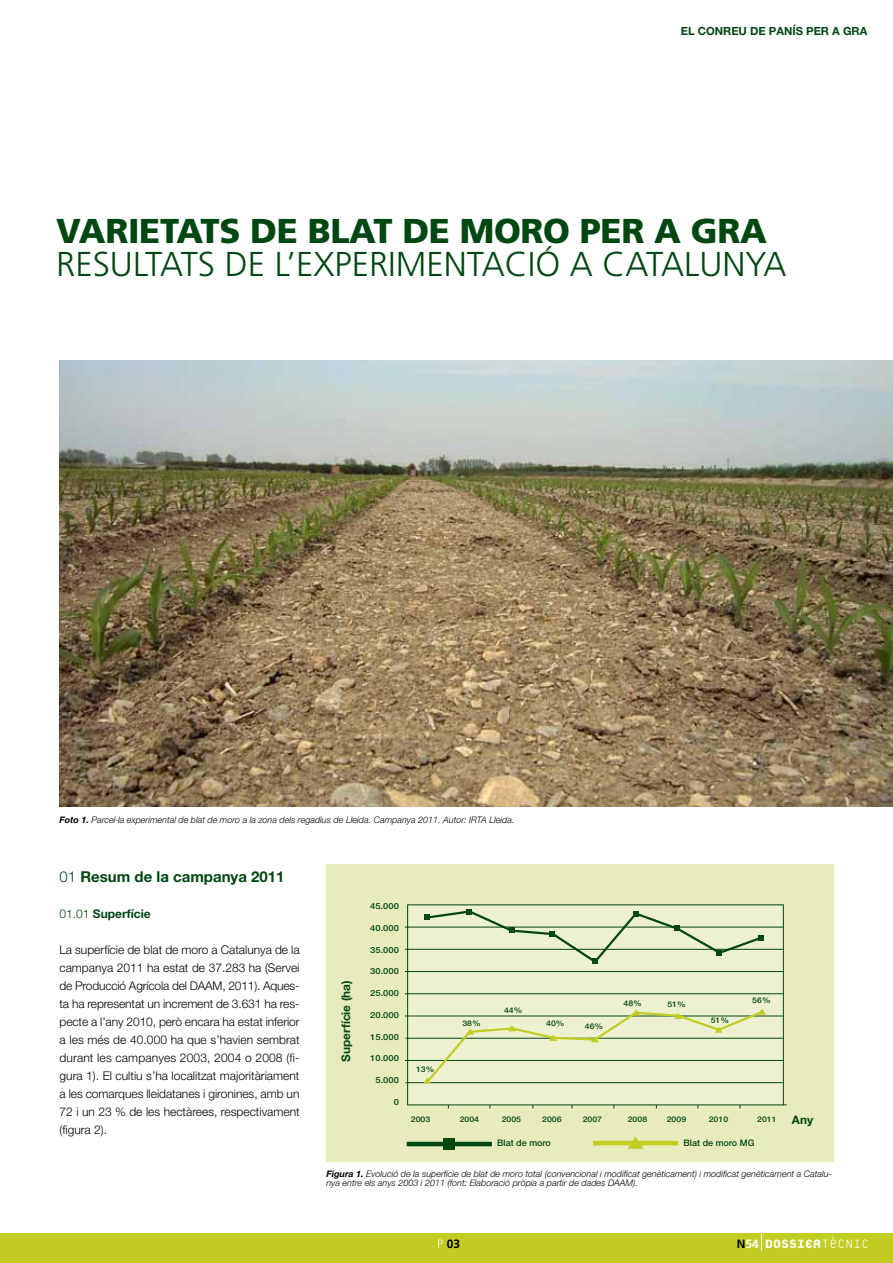
<style>
.page{position:relative;width:893px;height:1263px;background:#fff}
.page>*{position:absolute;margin:0;border:0;box-sizing:border-box;transform-origin:0 0}
.t1{font:300 34.5px "Frutiger";color:#004712}
.t2{font:900 34.5px "Frutiger";letter-spacing:-.01em;color:#004712}
.t3{font:800 18px "Platelet";color:#fff;scale:.96 1}
.t4{font:700 15px "Helvetica Neue LT Pro";color:#004712}
.t5{font:300 12px/18px "Helvetica Neue LT Pro";color:#000;text-align:justify}
.t6{font:700 12px "Helvetica Neue LT Pro";color:#004712}
.t7{font:700 12px "Frutiger";color:#000}
.t8{font:700 11.85px "Helvetica Neue LT Pro";color:#004712}
.t9{font:700 11.25px "Helvetica Neue LT Pro";color:#004712}
.t10{font:italic 300 9px/9.8px "Helvetica Neue LT Pro";color:#000}
.t11{font:500 9px "Helvetica Neue LT Pro";color:#004712}
.t12{font:500 8.4px "Helvetica Neue";color:#004712;scale:1.12 1}
.t13{font:500 7.8px "Helvetica Neue";color:#004712;scale:1.12 1}
.s1{font-weight:700}
.s2{font-weight:300}
.s3{font-family:"Frutiger";font-weight:700;font-size:12px;color:#000}
.s4{font-family:"Frutiger";font-weight:700;font-size:12px}
</style>
<div class="page">
<div style="left:0;top:1233px;width:893px;height:30px;background:#c2cd23"></div>
<svg style="left:761px;top:1233px;width:1px;height:17px"></svg>
<svg style="left:823px;top:1236px;width:44px;height:12px"></svg>
<svg style="left:438px;top:1239px;width:5px;height:9px"></svg>
<img style="left:60px;top:360px;width:833px;height:446px">
<div style="left:326px;top:864px;width:507px;height:297px;background:#e8ebbc"></div>
<div style="left:408px;top:906px;width:375px;height:198px;background:#eef1d1"></div>
<hr style="left:407px;top:1104px;width:380px;height:1px;background:#004712">
<hr style="left:407px;top:904px;width:1px;height:201px;background:#004712">
<hr style="left:783px;top:904px;width:1px;height:201px;background:#004712">
<hr style="left:407px;top:904px;width:377px;height:1px;background:#004712">
<hr style="left:405px;top:1060px;width:378px;height:1px;background:#004712">
<hr style="left:405px;top:993px;width:378px;height:1px;background:#004712">
<hr style="left:405px;top:971px;width:378px;height:1px;background:#004712">
<hr style="left:405px;top:949px;width:378px;height:1px;background:#004712">
<hr style="left:405px;top:926px;width:378px;height:1px;background:#004712">
<hr style="left:405px;top:1038px;width:378px;height:1px;background:#004712">
<hr style="left:405px;top:1015px;width:378px;height:1px;background:#004712">
<hr style="left:405px;top:1082px;width:378px;height:1px;background:#004712">
<div style="left:444px;top:1138px;width:11px;height:11px;background:#004712"></div>
<hr style="left:407px;top:1142px;width:85px;height:4px;background:#004712">
<hr style="left:593px;top:1141px;width:85px;height:4px;background:#c2cd23">
<svg style="left:425px;top:909px;width:339px;height:55px"></svg>
<svg style="left:627px;top:1136px;width:17px;height:13px"></svg>
<svg style="left:423px;top:1008px;width:343px;height:76px"></svg>
<p class="t9" style="left:681px;top:24px;width:134px">EL CONREU DE PANÍS per</p>
<p class="t9" style="left:832px;top:24px;width:20px">a gra</p>
<h1 class="t2" style="left:56px;top:210px;width:712px">VARIETATS DE BLAT DE MORO PER A GRA</h1>
<h1 class="t1" style="left:56px;top:245px;width:732px">RESULTATS DE L’EXPERIM ENTACIÓ A CATALUNYA</h1>
<p class="t10" style="left:60px;top:815px;width:457px"><span class="s1">Foto 1.</span> Parcel·la experimental de blat de moro a la zona dels regadius de Lleida. Campanya 2011. Autor: IRTA Lleida.</p>
<p class="t4" style="left:60px;top:867px;width:226px"><span class="s2">01</span> Resum de la campanya 2011</p>
<p class="t6" style="left:60px;top:906px;width:93px"><span class="s2">01.01</span> Superfície</p>
<p class="t5" style="left:60px;top:940px;width:242px">La superfície de blat de moro a Catalunya de la campanya 2011 ha estat de 37.283 ha (Servei de Producció Agrícola del DAAM, 2011). Aques&shy;ta ha representat un increment de 3.631 ha res&shy;pecte a l’any 2010, però encara ha estat inferior a les més de 40.000 ha que s’havien sembrat durant les campanyes 2003, 2004 o 2008 (fi&shy;gura 1). El cultiu s’ha localitzat majoritàriament a les comarques lleidatanes i gironines, amb un 72 i un 23 % de les hectàrees, respectivament (figura 2).</p>
<p class="t8" style="left:338px;top:1062px;width:83px;rotate:-90deg">Superfície (ha)</p>
<p class="t12" style="left:370px;top:901px;width:27px">45.000</p>
<p class="t12" style="left:370px;top:923px;width:27px">40.000</p>
<p class="t12" style="left:370px;top:945px;width:27px">35.000</p>
<p class="t12" style="left:370px;top:966px;width:27px">30.000</p>
<p class="t12" style="left:370px;top:988px;width:27px">25.000</p>
<p class="t12" style="left:370px;top:1010px;width:27px">20.000</p>
<p class="t12" style="left:370px;top:1032px;width:27px">15.000</p>
<p class="t12" style="left:370px;top:1053px;width:27px">10.000</p>
<p class="t12" style="left:375px;top:1075px;width:22px">5.000</p>
<p class="t12" style="left:394px;top:1097px;width:6px">0</p>
<p class="t13" style="left:416px;top:1064px;width:18px">13%</p>
<p class="t13" style="left:462px;top:1018px;width:18px">38%</p>
<p class="t13" style="left:504px;top:1005px;width:18px">44%</p>
<p class="t13" style="left:546px;top:1018px;width:18px">40%</p>
<p class="t13" style="left:585px;top:1021px;width:18px">46%</p>
<p class="t13" style="left:624px;top:999px;width:18px">48%</p>
<p class="t13" style="left:667px;top:999px;width:18px">51%</p>
<p class="t13" style="left:711px;top:1016px;width:18px">51%</p>
<p class="t13" style="left:752px;top:995px;width:18px">56%</p>
<p class="t13" style="left:411px;top:1114px;width:19px">2003</p>
<p class="t13" style="left:460px;top:1114px;width:19px">2004</p>
<p class="t13" style="left:502px;top:1114px;width:19px">2005</p>
<p class="t13" style="left:542px;top:1114px;width:19px">2006</p>
<p class="t13" style="left:583px;top:1114px;width:19px">2007</p>
<p class="t13" style="left:628px;top:1114px;width:19px">2008</p>
<p class="t13" style="left:667px;top:1114px;width:19px">2009</p>
<p class="t13" style="left:709px;top:1114px;width:19px">2010</p>
<p class="t13" style="left:757px;top:1114px;width:19px">2011</p>
<p class="t8" style="left:792px;top:1112px;width:23px">Any</p>
<p class="t11" style="left:497px;top:1137px;width:55px">Blat de moro</p>
<p class="t11" style="left:684px;top:1137px;width:72px">Blat de moro MG</p>
<p class="t10" style="left:326px;top:1168px;width:507px"><span class="s1">Figura 1.</span> Evolució de la superfície de blat de moro total (convencional i modificat genèticament) i modificat genèticament a Catalu&shy;nya entre els anys 2003 i 2011 (font: Elaboració pròpia a partir de dades DAAM).</p>
<p class="t7" style="left:447px;top:1236px;width:15px">03</p>
<h2 class="t3" style="left:737px;top:1235px;width:89px"><span class="s3">N</span><span class="s4">54</span> DOSSIER</h2>
</div>
